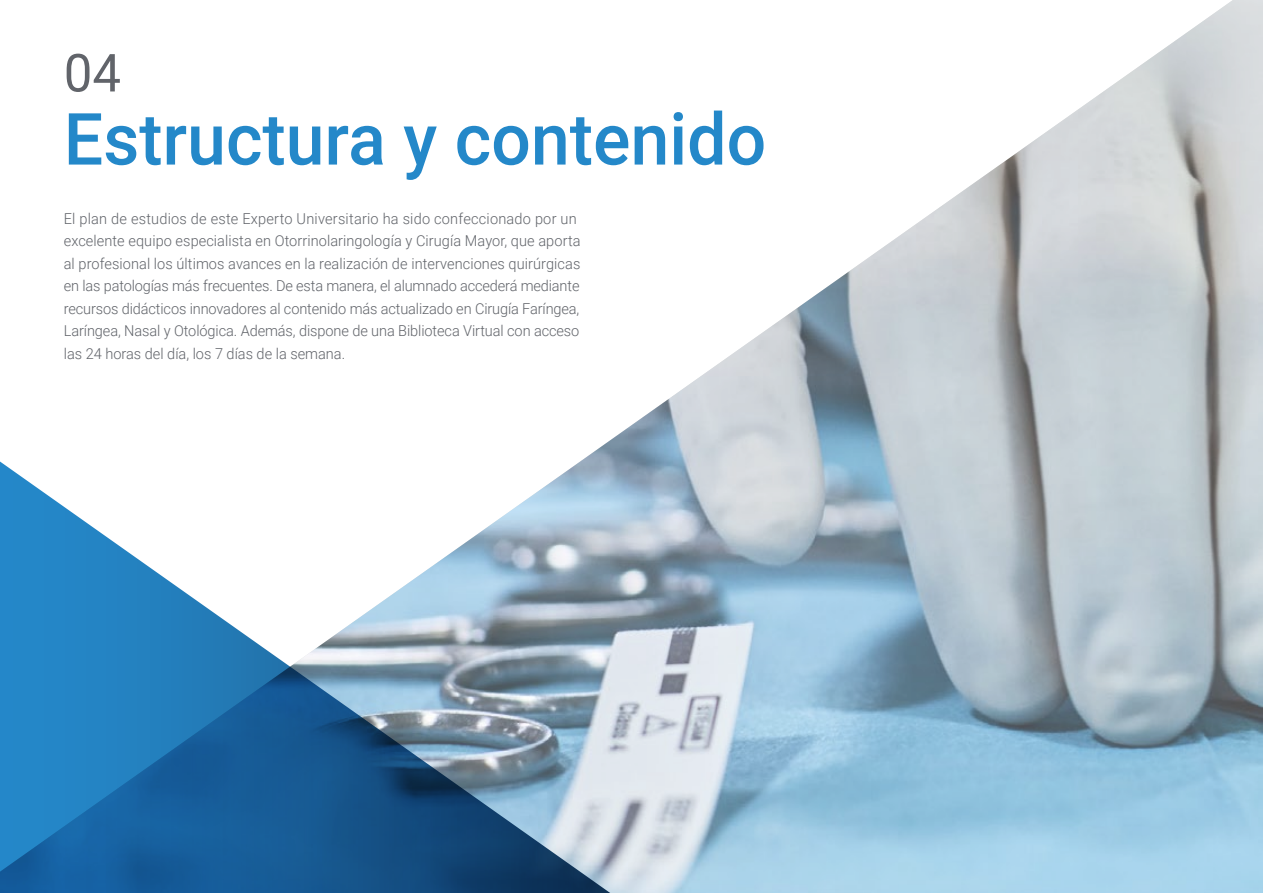
<style>
.page{position:relative;width:1263px;height:893px;background:#fff}
.page>*{position:absolute;margin:0;border:0;box-sizing:border-box;transform-origin:0 0}
.t1{font:500 72px "Roboto";color:#2488c9}
.t2{font:52.5px "Roboto";color:#61646a}
.t3{font:300 15px/22.5px "Roboto";color:#61646a}
</style>
<div class="page">
<img style="left:602px;top:0;width:661px;height:893px">
<svg style="left:0;top:446px;width:640px;height:447px"></svg>
<h2 class="t2" style="left:64px;top:36px;width:59px">04</h2>
<h1 class="t1" style="left:64px;top:89px;width:704px">Estructura y contenido</h1>
<p class="t3" style="left:64px;top:207px;width:518px">El plan de estudios de este Experto Universitario ha sido confeccionado por un excelente equipo especialista en Otorrinolaringología y Cirugía Mayor, que aporta al profesional los últimos avances en la realización de intervenciones quirúrgicas en las patologías más frecuentes. De esta manera, el alumnado accederá mediante recursos didácticos innovadores al contenido más actualizado en Cirugía Faríngea, Laríngea, Nasal y Otológica. Además, dispone de una Biblioteca Virtual con acceso las 24 horas del día, los 7 días de la semana.</p>
</div>
